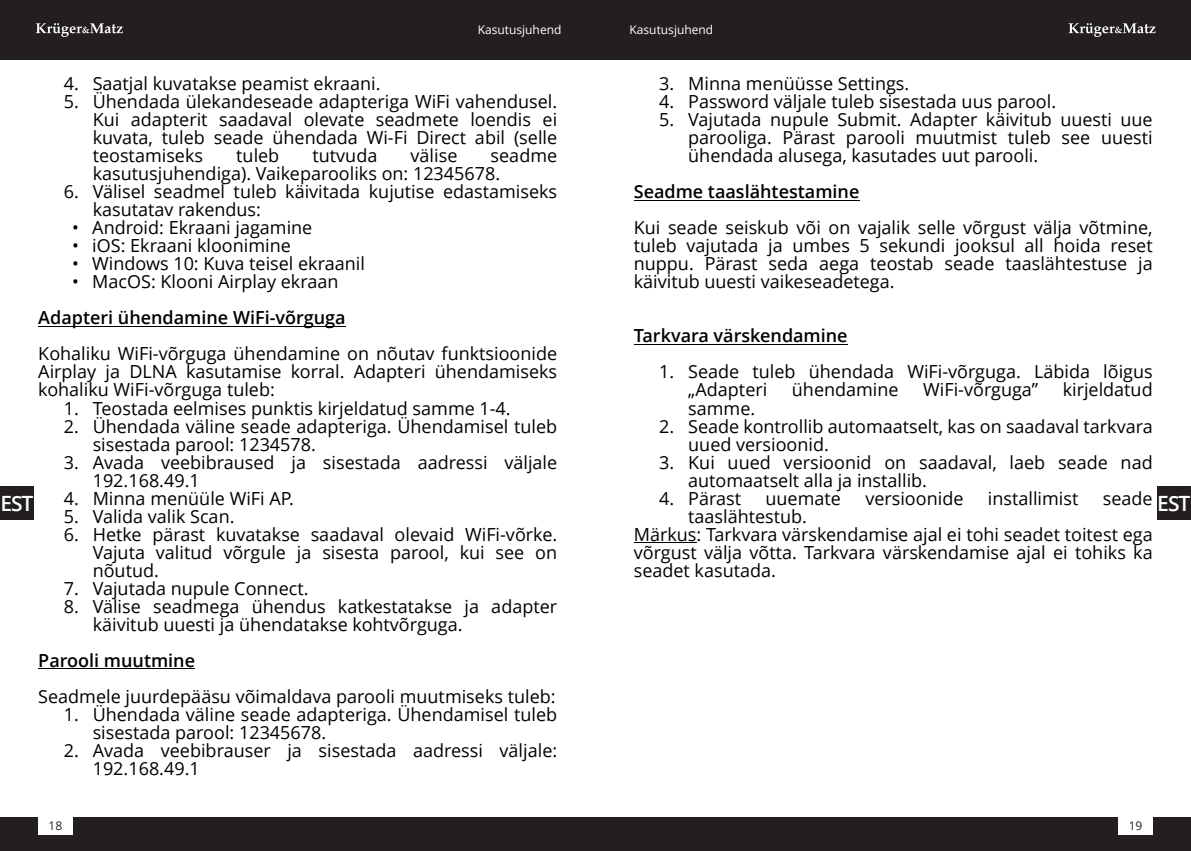
<style>
.page{position:relative;width:1191px;height:851px;background:#fff}
.page>*{position:absolute;margin:0;border:0;box-sizing:border-box;transform-origin:0 0}
.t1{font:600 21px "Open Sans";letter-spacing:-.05em;color:#fff}
.t2{font:18px/18px "Open Sans";color:#000}
.t3{font:600 18px "Open Sans";color:#000}
.t4{font:12px "Open Sans";color:#fff}
.t5{font:12px "Open Sans";color:#231f20}
</style>
<div class="page">
<div style="left:0;top:0;width:595px;height:60px;background:#231f20"></div>
<div style="left:595px;top:0;width:596px;height:60px;background:#231f20"></div>
<div style="left:0;top:816px;width:595px;height:34px;background:#231f20"></div>
<div style="left:595px;top:816px;width:596px;height:34px;background:#231f20"></div>
<div style="left:0;top:486px;width:34px;height:33px;background:#231f20"></div>
<div style="left:1157px;top:486px;width:34px;height:33px;background:#231f20"></div>
<svg style="left:36px;top:23px;width:87px;height:14px"></svg>
<svg style="left:1068px;top:23px;width:87px;height:14px"></svg>
<div style="left:38px;top:816px;width:35px;height:18px;background:#fff"></div>
<div style="left:1118px;top:816px;width:34px;height:18px;background:#fff"></div>
<hr style="left:38px;top:326px;width:307px;height:1px;background:#000">
<hr style="left:38px;top:668px;width:157px;height:1px;background:#000">
<hr style="left:634px;top:200px;width:225px;height:1px;background:#000">
<hr style="left:634px;top:344px;width:213px;height:1px;background:#000">
<hr style="left:634px;top:542px;width:62px;height:1px;background:#000">
<p class="t4" style="left:478px;top:25px;width:85px">Kasutusjuhend</p>
<p class="t4" style="left:629px;top:25px;width:85px">Kasutusjuhend</p>
<p class="t2" style="left:64px;top:76px;width:318px">4. Saatjal kuvatakse peamist ekraani.</p>
<p class="t2" style="left:93px;top:94px;width:466px;text-align:justify;text-indent:-29px">5. Ühendada ülekandeseade adapteriga WiFi vahendusel.<br>Kui adapterit saadaval olevate seadmete loendis ei kuvata, tuleb seade ühendada Wi-Fi Direct abil (selle teostamiseks</p>
<p class="t2" style="left:659px;top:76px;width:251px">3. Minna menüüsse Settings.</p>
<p class="t2" style="left:659px;top:94px;width:398px">4. Password väljale tuleb sisestada uus parool.</p>
<p class="t2" style="left:688px;top:112px;width:466px;text-align:justify;text-indent:-29px">5. Vajutada nupule Submit. Adapter käivitub uuesti uue parooliga. Pärast parooli muutmist tuleb see uuesti ühendada alusega, kasutades uut parooli.</p>
<p class="t3" style="left:634px;top:184px;width:227px">Seadme taaslähtestamine</p>
<p class="t2" style="left:634px;top:220px;width:520px;text-align:justify">Kui seade seiskub või on vajalik selle võrgust välja võtmine, tuleb vajutada ja umbes 5 sekundi jooksul all hoida reset nuppu. Pärast seda aega teostab seade taaslähtestuse ja käivitub uuesti vaikeseadetega.</p>
<p class="t3" style="left:634px;top:328px;width:215px">Tarkvara värskendamine</p>
<p class="t2" style="left:688px;top:364px;width:466px;text-indent:-29px">1. Seade tuleb ühendada WiFi-võrguga. Läbida lõigus „Adapteri</p>
<p class="t2" style="left:93px;top:148px;width:466px;text-indent:398px">seadme kasutusjuhendiga). Vaikeparooliks on: 12345678.</p>
<p class="t2" style="left:93px;top:184px;width:466px;text-indent:-29px">6. Välisel seadmel tuleb käivitada kujutise edastamiseks kasutatav rakendus:</p>
<p class="t2" style="left:72px;top:220px;width:241px">• Android: Ekraani jagamine</p>
<p class="t2" style="left:72px;top:238px;width:220px">• iOS: Ekraani kloonimine</p>
<p class="t2" style="left:72px;top:256px;width:294px">• Windows 10: Kuva teisel ekraanil</p>
<p class="t2" style="left:72px;top:274px;width:268px">• MacOS: Klooni Airplay ekraan</p>
<p class="t3" style="left:38px;top:310px;width:309px">Adapteri ühendamine WiFi-võrguga</p>
<p class="t2" style="left:38px;top:346px;width:520px;text-align:justify">Kohaliku WiFi-võrguga ühendamine on nõutav funktsioonide Airplay ja DLNA kasutamise korral. Adapteri ühendamiseks kohaliku WiFi-võrguga tuleb:</p>
<p class="t2" style="left:64px;top:400px;width:448px">1. Teostada eelmises punktis kirjeldatud samme 1-4.</p>
<p class="t2" style="left:93px;top:418px;width:466px;text-indent:-29px">2. Ühendada väline seade adapteriga. Ühendamisel tuleb sisestada parool: 1234578.</p>
<p class="t2" style="left:93px;top:454px;width:466px;text-indent:-29px">3. Avada veebibraused ja sisestada aadressi väljale<br>192.168.49.1</p>
<p class="t2" style="left:64px;top:490px;width:232px">4. Minna menüüle WiFi AP.</p>
<p class="t2" style="left:64px;top:508px;width:172px">5. Valida valik Scan.</p>
<p class="t2" style="left:93px;top:526px;width:466px;text-align:justify;text-indent:-29px">6. Hetke pärast kuvatakse saadaval olevaid WiFi-võrke.<br>Vajuta valitud võrgule ja sisesta parool, kui see on nõutud.</p>
<p class="t2" style="left:64px;top:580px;width:246px">7. Vajutada nupule Connect.</p>
<p class="t2" style="left:93px;top:598px;width:466px;text-indent:-29px">8. Välise seadmega ühendus katkestatakse ja adapter käivitub uuesti ja ühendatakse kohtvõrguga.</p>
<p class="t3" style="left:38px;top:652px;width:158px">Parooli muutmine</p>
<p class="t2" style="left:38px;top:688px;width:519px">Seadmele juurdepääsu võimaldava parooli muutmiseks tuleb:</p>
<p class="t2" style="left:93px;top:706px;width:466px;text-indent:-29px">1. Ühendada väline seade adapteriga. Ühendamisel tuleb sisestada parool: 12345678.</p>
<p class="t2" style="left:93px;top:742px;width:466px;text-indent:-29px">2. Avada veebibrauser ja sisestada aadressi väljale:<br>192.168.49.1</p>
<p class="t2" style="left:236px;top:148px;width:45px">tuleb</p>
<p class="t2" style="left:312px;top:148px;width:66px">tutvuda</p>
<p class="t2" style="left:410px;top:148px;width:48px">välise</p>
<p class="t2" style="left:792px;top:382px;width:108px">ühendamine</p>
<p class="t2" style="left:923px;top:382px;width:116px">WiFi-võrguga”</p>
<p class="t2" style="left:1062px;top:382px;width:92px">kirjeldatud</p>
<p class="t2" style="left:688px;top:400px;width:68px">samme.</p>
<p class="t2" style="left:688px;top:418px;width:466px;text-indent:-29px">2. Seade kontrollib automaatselt, kas on saadaval tarkvara uued versioonid.</p>
<p class="t2" style="left:688px;top:454px;width:466px;text-indent:-29px">3. Kui uued versioonid on saadaval, laeb seade nad automaatselt alla ja installib.</p>
<p class="t2" style="left:659px;top:490px;width:83px">4. Pärast</p>
<p class="t2" style="left:765px;top:490px;width:77px">uuemate</p>
<p class="t2" style="left:865px;top:490px;width:100px">versioonide</p>
<p class="t2" style="left:988px;top:490px;width:92px">installimist</p>
<p class="t2" style="left:1102px;top:490px;width:51px">seade</p>
<p class="t2" style="left:634px;top:508px;width:520px;text-indent:54px">taaslähtestub.<br>Märkus: Tarkvara värskendamise ajal ei tohi seadet toitest ega võrgust välja võtta. Tarkvara värskendamise ajal ei tohiks ka seadet kasutada.</p>
<p class="t1" style="left:0;top:494px;width:35px">EST</p>
<p class="t1" style="left:1157px;top:494px;width:35px">EST</p>
<p class="t5" style="left:49px;top:820px;width:15px">18</p>
<p class="t5" style="left:1128px;top:820px;width:15px">19</p>
</div>
